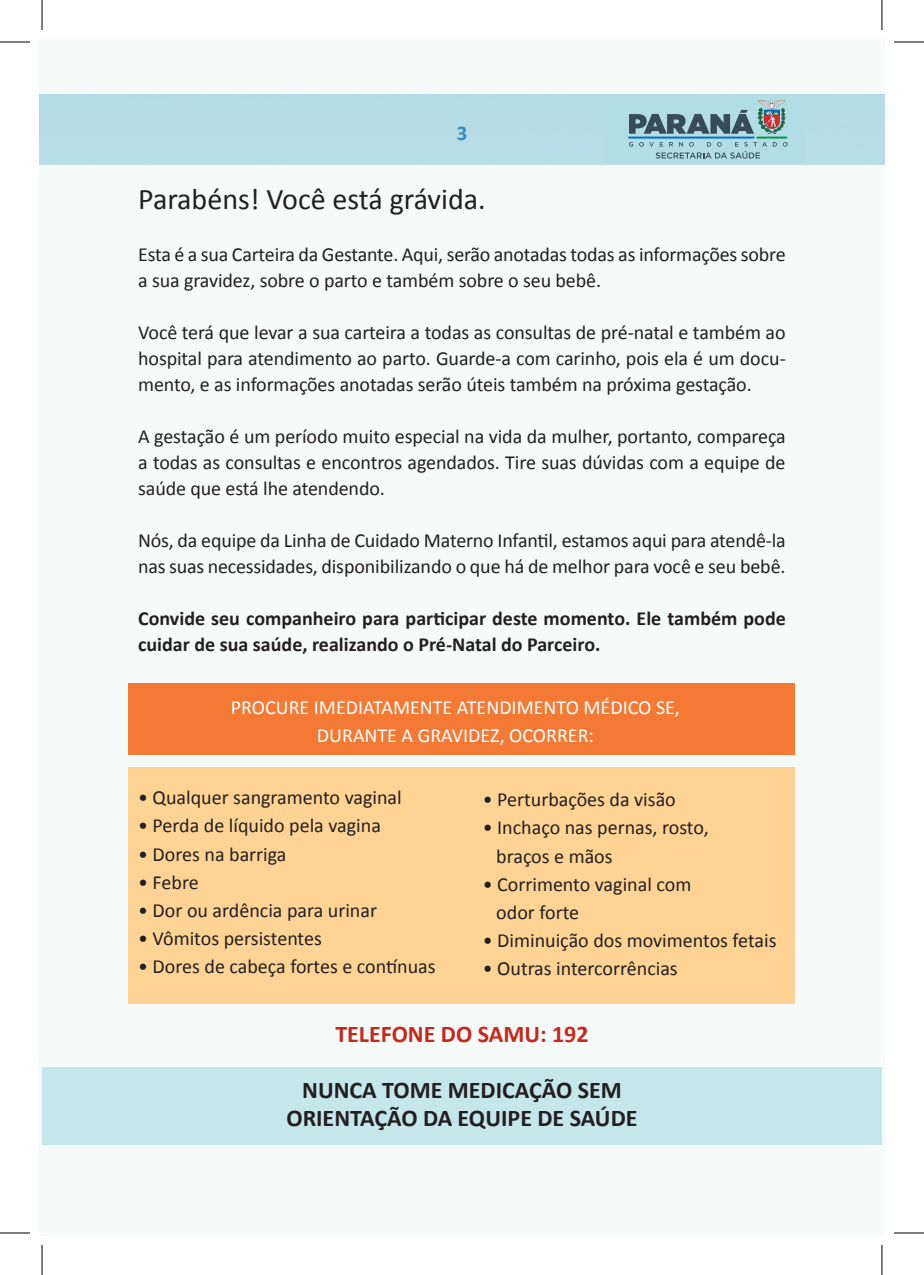
<style>
.page{position:relative;width:924px;height:1275px;background:#fff}
.page>*{position:absolute;margin:0;border:0;box-sizing:border-box;transform-origin:0 0}
.Paragraph_Style_1{font:30px "Calibri";color:#231f20}
.t1{font:700 24px "Calibri";color:#231f20}
.t2{font:700 24px "Calibri";color:#c5291a}
.t3{font:700 21px "Calibri";color:#398cc4}
.Paragraph_Style_1-2{font:20px/26px "Calibri";letter-spacing:-.005em;color:#231f20}
.t4{font:700 20px/26px "Calibri";color:#231f20}
.t5{font:20px/28px "Calibri";color:#fff;text-align:center}
</style>
<div class="page">
<div style="left:603px;top:95px;width:201px;height:68px;background:#b3dde5"></div>
<svg style="left:628px;top:100px;width:159px;height:59px"></svg>
<div style="left:42px;top:1067px;width:839px;height:77px;background:#c5e7ec"></div>
<div style="left:128px;top:683px;width:666px;height:72px;background:#f37934"></div>
<div style="left:128px;top:767px;width:666px;height:237px;background:#fed393"></div>
<hr style="left:0;top:42px;width:30px;height:1px;background:#000">
<hr style="left:893px;top:42px;width:30px;height:1px;background:#000">
<hr style="left:0;top:1232px;width:30px;height:1px;background:#000">
<hr style="left:893px;top:1232px;width:30px;height:1px;background:#000">
<hr style="left:42px;top:0;width:1px;height:30px;background:#000">
<hr style="left:42px;top:1245px;width:1px;height:30px;background:#000">
<hr style="left:881px;top:0;width:1px;height:30px;background:#000">
<hr style="left:881px;top:1245px;width:1px;height:30px;background:#000">
<p class="t3" style="left:456px;top:118px;width:12px">3</p>
<p class="Paragraph_Style_1" style="left:138px;top:180px;width:349px">Parabéns! Você está grávida.</p>
<p class="Paragraph_Style_1-2" style="left:138px;top:240px;width:648px">Esta é a sua Carteira da Gestante. Aqui, serão anotadas todas as informações sobre a sua gravidez, sobre o parto e também sobre o seu bebê.</p>
<p class="Paragraph_Style_1-2" style="left:138px;top:318px;width:649px;text-align:justify">Você terá que levar a sua carteira a todas as consultas de pré-natal e também ao hospital para atendimento ao parto. Guarde-a com carinho, pois ela é um docu&shy;mento, e as informações anotadas serão úteis também na próxima gestação.</p>
<p class="Paragraph_Style_1-2" style="left:138px;top:422px;width:649px;text-align:justify">A gestação é um período muito especial na vida da mulher, portanto, compareça a todas as consultas e encontros agendados. Tire suas dúvidas com a equipe de saúde que está lhe atendendo.</p>
<p class="Paragraph_Style_1-2" style="left:138px;top:526px;width:648px">Nós, da equipe da Linha de Cuidado Materno Infantil, estamos aqui para atendê-la nas suas necessidades, disponibilizando o que há de melhor para você e seu bebê.</p>
<p class="t4" style="left:138px;top:604px;width:649px">Convide seu companheiro para participar deste momento. Ele também pode cuidar de sua saúde, realizando o Pré-Natal do Parceiro.</p>
<p class="t5" style="left:231px;top:693px;width:450px">PROCURE IMEDIATAMENTE ATENDIMENTO MÉDICO SE,<br>DURANTE A GRAVIDEZ, OCORRER:</p>
<p class="Paragraph_Style_1-2" style="left:138px;top:784px;width:265px">• Qualquer sangramento vaginal</p>
<p class="Paragraph_Style_1-2" style="left:138px;top:812px;width:244px">• Perda de líquido pela vagina</p>
<p class="Paragraph_Style_1-2" style="left:138px;top:840px;width:150px">• Dores na barriga</p>
<p class="Paragraph_Style_1-2" style="left:138px;top:868px;width:62px">• Febre</p>
<p class="Paragraph_Style_1-2" style="left:138px;top:896px;width:240px">• Dor ou ardência para urinar</p>
<p class="Paragraph_Style_1-2" style="left:138px;top:924px;width:185px">• Vômitos persistentes</p>
<p class="Paragraph_Style_1-2" style="left:138px;top:952px;width:299px">• Dores de cabeça fortes e contínuas</p>
<p class="Paragraph_Style_1-2" style="left:482px;top:786px;width:194px">• Perturbações da visão</p>
<p class="Paragraph_Style_1-2" style="left:482px;top:814px;width:227px">• Inchaço nas pernas, rosto,</p>
<p class="Paragraph_Style_1-2" style="left:496px;top:842px;width:118px">braços e mãos</p>
<p class="Paragraph_Style_1-2" style="left:482px;top:870px;width:210px">• Corrimento vaginal com</p>
<p class="Paragraph_Style_1-2" style="left:496px;top:898px;width:84px">odor forte</p>
<p class="Paragraph_Style_1-2" style="left:482px;top:926px;width:295px">• Diminuição dos movimentos fetais</p>
<p class="Paragraph_Style_1-2" style="left:482px;top:954px;width:196px">• Outras intercorrências</p>
<p class="t2" style="left:335px;top:1017px;width:255px">TELEFONE DO SAMU: 192</p>
<p class="t1" style="left:302px;top:1073px;width:321px">NUNCA TOME MEDICAÇÃO SEM</p>
<p class="t1" style="left:286px;top:1101px;width:352px">ORIENTAÇÃO DA EQUIPE DE SAÚDE</p>
</div>
